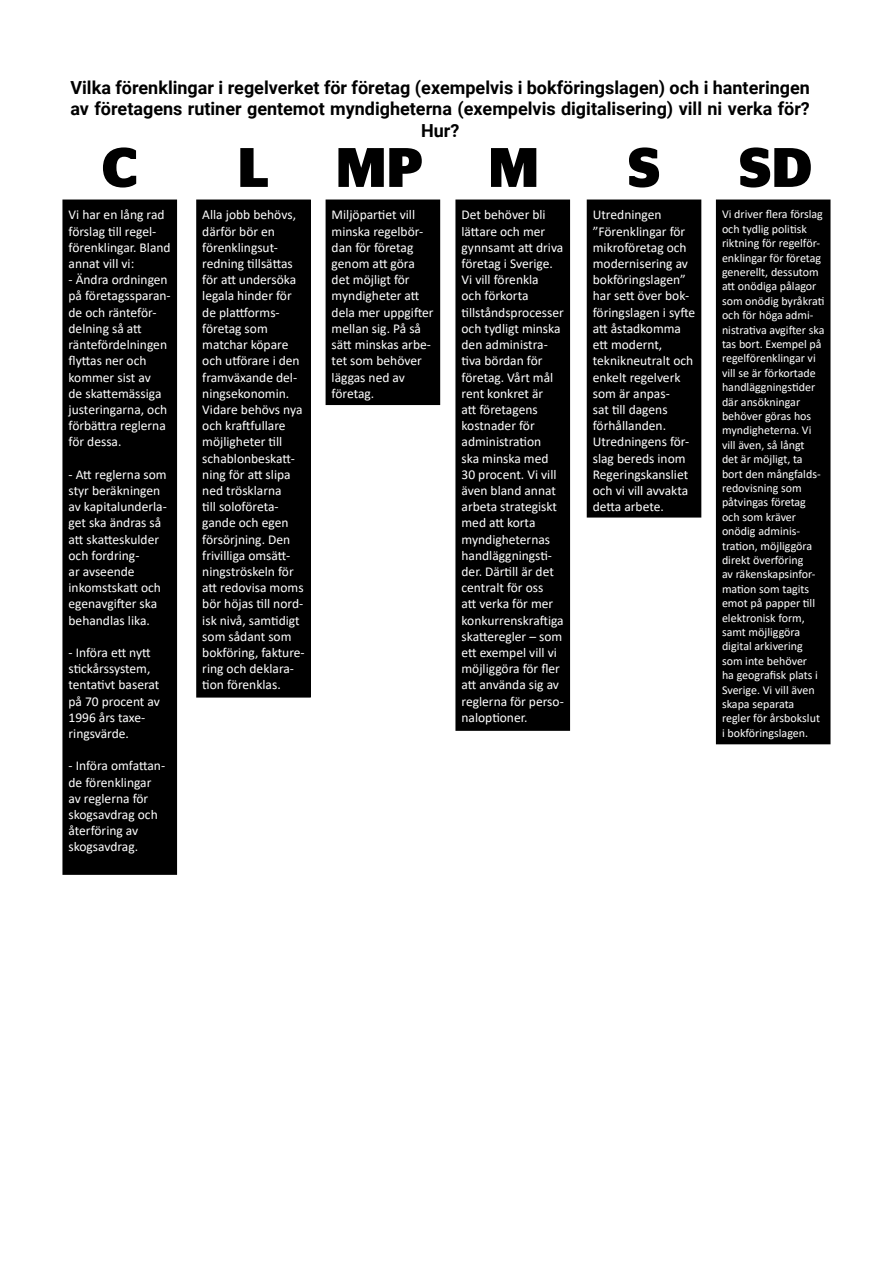
<style>
.page{position:relative;width:893px;height:1263px;background:#fff}
.page>*{position:absolute;margin:0;border:0;box-sizing:border-box;transform-origin:0 0}
.t1{font:700 55.5px "Stag Sans";letter-spacing:.595em;color:#000}
.t2{font:700 18px/21.6px "Roboto";color:#000;text-align:center}
.t3{font:13.5px/16.2px "Calibri";color:#fff}
.t4{font:12px/14.4px "Calibri";color:#fff}
</style>
<div class="page">
<div style="left:63px;top:200px;width:113px;height:674px;background:#000"></div>
<div style="left:62px;top:200px;width:115px;height:675px;border:2px solid #000"></div>
<div style="left:197px;top:200px;width:113px;height:497px;background:#000"></div>
<div style="left:196px;top:200px;width:115px;height:498px;border:2px solid #000"></div>
<div style="left:717px;top:200px;width:113px;height:543px;background:#000"></div>
<div style="left:716px;top:200px;width:114px;height:544px;border:2px solid #000"></div>
<div style="left:587px;top:200px;width:114px;height:317px;background:#000"></div>
<div style="left:456px;top:200px;width:113px;height:530px;background:#000"></div>
<div style="left:455px;top:200px;width:115px;height:531px;border:2px solid #000"></div>
<div style="left:326px;top:200px;width:113px;height:204px;background:#000"></div>
<div style="left:326px;top:200px;width:114px;height:205px;border:2px solid #000"></div>
<h2 class="t2" style="left:70px;top:76px;width:741px">Vilka förenklingar i regelverket för företag (exempelvis i bokföringslagen) och i hanteringen av företagens rutiner gentemot myndigheterna (exempelvis digitalisering) vill ni verka för?<br>Hur?</h2>
<h1 class="t1" style="left:102px;top:135px;width:38px">C</h1>
<h1 class="t1" style="left:238px;top:135px;width:303px">LMPM</h1>
<h1 class="t1" style="left:628px;top:135px;width:34px">S</h1>
<h1 class="t1" style="left:739px;top:135px;width:75px">SD</h1>
<p class="t3" style="left:69px;top:207px;width:104px">Vi har en lång rad förslag till regel&shy;förenklingar. Bland annat vill vi:</p>
<p class="t3" style="left:69px;top:271px;width:104px">- Ändra ordningen på företagssparan&shy;de och ränteför&shy;delning så att räntefördelningen flyttas ner och kommer sist av<br>de skattemässiga justeringarna, och förbättra reglerna för dessa.</p>
<p class="t3" style="left:69px;top:466px;width:100px">- Att reglerna som styr beräkningen av kapitalunderla&shy;get ska ändras så att skatteskulder och fordring-<br>ar avseende inkomstskatt och egenavgifter ska behandlas lika.</p>
<p class="t3" style="left:69px;top:644px;width:93px">- Införa ett nytt stickårssystem, tentativt baserat på 70 procent av<br>1996 års taxe&shy;ringsvärde.</p>
<p class="t3" style="left:69px;top:757px;width:98px">- Införa omfattan&shy;de förenklingar av reglerna för skogsavdrag och återföring av skogsavdrag.</p>
<p class="t3" style="left:202px;top:207px;width:104px">Alla jobb behövs, därför bör en förenklingsut&shy;redning tillsättas för att undersöka legala hinder för de plattforms&shy;företag som matchar köpare och utförare i den framväxande del&shy;ningsekonomin.<br>Vidare behövs nya och kraftfullare möjligheter till schablonbeskatt&shy;ning för att slipa ned trösklarna<br>till soloföreta&shy;gande och egen försörjning. Den frivilliga omsätt&shy;ningströskeln för att redovisa moms bör höjas till nord&shy;isk nivå, samtidigt som sådant som bokföring, fakture&shy;ring och deklara&shy;tion förenklas.</p>
<p class="t3" style="left:332px;top:207px;width:104px">Miljöpartiet vill minska regelbör&shy;dan för företag genom att göra det möjligt för myndigheter att dela mer uppgifter mellan sig. På så sätt minskas arbe&shy;tet som behöver läggas ned av företag.</p>
<p class="t3" style="left:461px;top:207px;width:104px">Det behöver bli lättare och mer gynnsamt att driva företag i Sverige.<br>Vi vill förenkla<br>och förkorta tillståndsprocesser och tydligt minska den administra&shy;tiva bördan för företag. Vårt mål rent konkret är<br>att företagens kostnader för administration<br>ska minska med<br>30 procent. Vi vill även bland annat arbeta strategiskt med att korta myndigheternas handläggningsti&shy;der. Därtill är det centralt för oss<br>att verka för mer konkurrenskraftiga skatteregler – som ett exempel vill vi möjliggöra för fler att använda sig av reglerna för perso&shy;naloptioner.</p>
<p class="t3" style="left:593px;top:207px;width:104px">Utredningen ”Förenklingar för mikroföretag och modernisering av bokföringslagen” har sett över bok&shy;föringslagen i syfte att åstadkomma ett modernt, teknikneutralt och enkelt regelverk som är anpas-<br>sat till dagens förhållanden.<br>Utredningens för&shy;slag bereds inom<br>Regeringskansliet och vi vill avvakta detta arbete.</p>
<p class="t4" style="left:722px;top:207px;width:104px">Vi driver flera förslag och tydlig politisk riktning för regelför&shy;enklingar för företag generellt, dessutom att onödiga pålagor som onödig byråkrati och för höga admi&shy;nistrativa avgifter ska tas bort. Exempel på regelförenklingar vi vill se är förkortade handläggningstider där ansökningar behöver göras hos myndigheterna. Vi vill även, så långt<br>det är möjligt, ta bort den mångfalds&shy;redovisning som påtvingas företag och som kräver onödig adminis&shy;tration, möjliggöra direkt överföring<br>av räkenskapsinfor&shy;mation som tagits emot på papper till elektronisk form, samt möjliggöra digital arkivering som inte behöver<br>ha geografisk plats i<br>Sverige. Vi vill även skapa separata regler för årsbokslut i bokföringslagen.</p>
</div>
